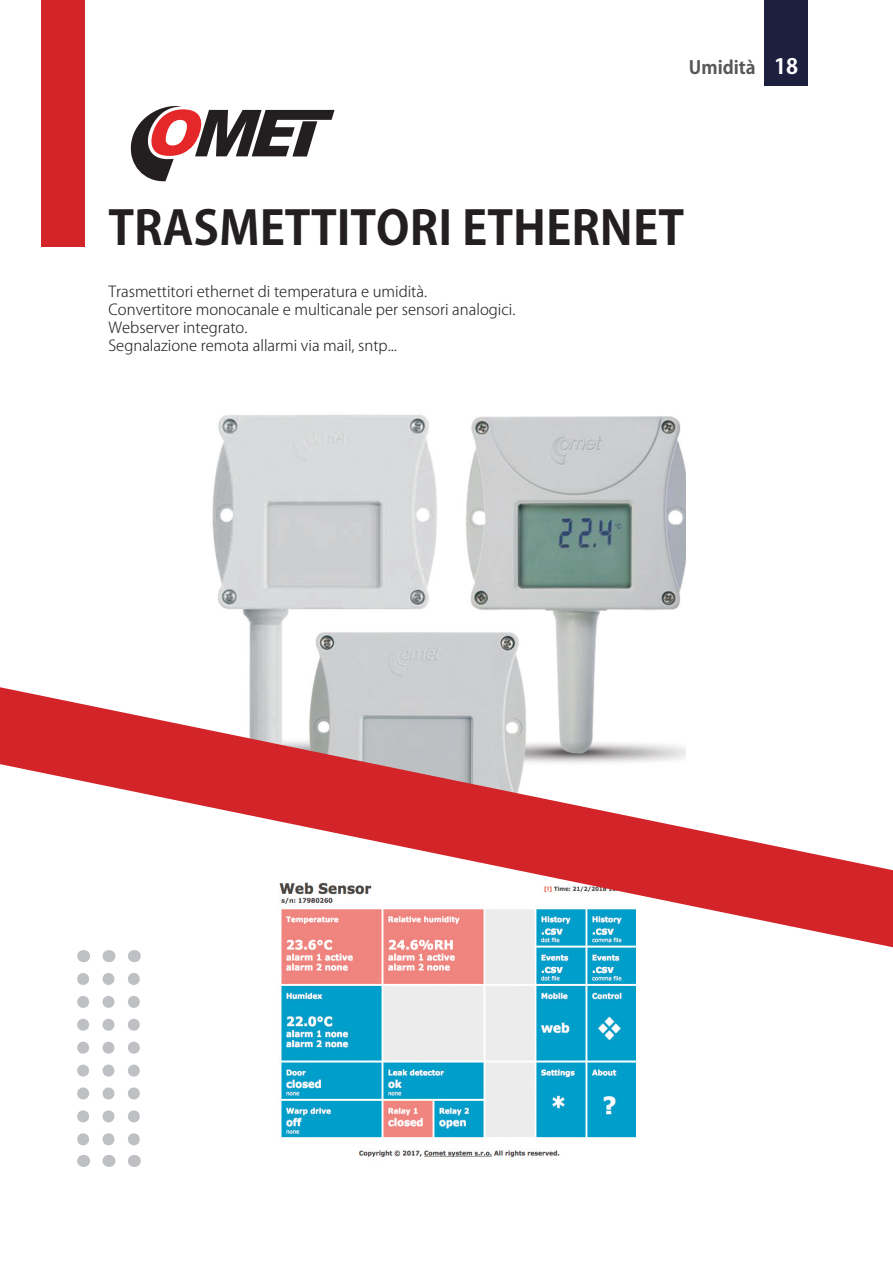
<style>
.page{position:relative;width:893px;height:1263px;background:#fff}
.page>*{position:absolute;margin:0;border:0;box-sizing:border-box;transform-origin:0 0}
.t1{font:700 46.5px "Koz Go Pr 6 N";color:#231f20}
.t2{font:700 21px "Koz Go Pr 6 N";color:#fff}
.t3{font:700 18px "Koz Go Pr 6 N";color:#57585a}
.t4{font:300 15px/18px "Koz Go Pr 6 N";color:#231f20}
</style>
<div class="page">
<img style="left:212px;top:414px;width:473px;height:273px">
<img style="left:281px;top:947px;width:354px;height:211px">
<svg style="left:0;top:687px;width:893px;height:260px"></svg>
<div style="left:764px;top:0;width:44px;height:85px;background:#1d1f3e"></div>
<svg style="left:77px;top:979px;width:12px;height:167px"></svg>
<svg style="left:83px;top:950px;width:1px;height:12px"></svg>
<svg style="left:83px;top:1155px;width:1px;height:12px"></svg>
<svg style="left:102px;top:979px;width:12px;height:167px"></svg>
<svg style="left:108px;top:950px;width:1px;height:12px"></svg>
<svg style="left:108px;top:1155px;width:1px;height:12px"></svg>
<svg style="left:128px;top:979px;width:12px;height:167px"></svg>
<svg style="left:134px;top:950px;width:1px;height:12px"></svg>
<svg style="left:134px;top:1155px;width:1px;height:12px"></svg>
<div style="left:41px;top:0;width:44px;height:246px;background:#d3242a"></div>
<svg style="left:130px;top:106px;width:205px;height:76px"></svg>
<p class="t3" style="left:689px;top:58px;width:68px">Umidità</p>
<p class="t2" style="left:774px;top:55px;width:26px">18</p>
<p class="t1" style="left:108px;top:202px;width:577px">TRASMETTITORI ETHERNET</p>
<p class="t4" style="left:108px;top:283px;width:408px">Trasmettitori ethernet di temperatura e umidità.<br>Convertitore monocanale e multicanale per sensori analogici.<br>Webserver integrato.</p>
<p class="t4" style="left:108px;top:337px;width:290px">Segnalazione remota allarmi via mail, sntp...</p>
</div>
